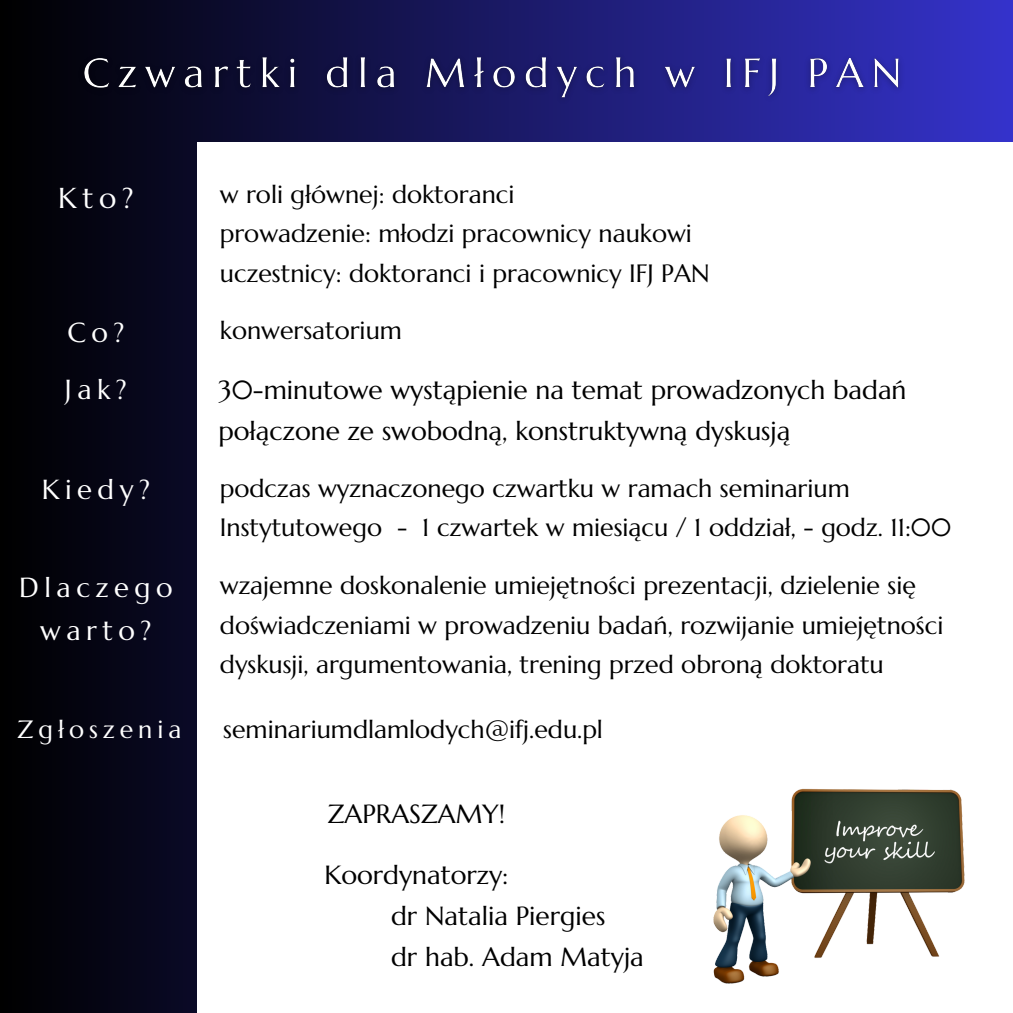
<style>
.page{position:relative;width:1013px;height:1013px;background:#fff}
.page>*{position:absolute;margin:0;border:0;box-sizing:border-box;transform-origin:0 0}
.t1{font:28.75px "Marcellus";color:#fff}
.t2{font:27.5px/43.1px "Marcellus";letter-spacing:.2em;color:#fff;text-align:center}
.t3{font:26.25px/41.2px "Marcellus";color:#000}
.t4{font:25px/39.4px "Marcellus";color:#000}
.t5{font:25px "Marcellus";letter-spacing:.2em;color:#fff}
</style>
<div class="page">
<div style="left:0;top:0;width:1012px;height:1012px;background:linear-gradient(to right,#000,#3533cb)"></div>
<div style="left:197px;top:142px;width:815px;height:870px;background:#fff"></div>
<img style="left:73px;top:48px;width:857px;height:62px">
<img style="left:713px;top:788px;width:252px;height:196px">
<p class="t1" style="left:58px;top:180px;width:77px">Kto?</p>
<p class="t2" style="left:67px;top:310px;width:59px">Co?</p>
<h2 class="t2" style="left:65px;top:368px;width:63px">Jak?</h2>
<p class="t2" style="left:42px;top:468px;width:110px">Kiedy?</p>
<h3 class="t2" style="left:19px;top:565px;width:155px">Dlaczego warto?</h3>
<h3 class="t5" style="left:17px;top:713px;width:165px">Zgłoszenia</h3>
<p class="t4" style="left:220px;top:174px;width:296px">w roli głównej: doktoranci</p>
<p class="t4" style="left:220px;top:214px;width:473px">prowadzenie: młodzi pracownicy naukowi</p>
<p class="t4" style="left:220px;top:253px;width:491px">uczestnicy: doktoranci i pracownicy IFJ PAN</p>
<h3 class="t4" style="left:220px;top:311px;width:183px">konwersatorium</h3>
<p class="t3" style="left:218px;top:369px;width:689px">30-minutowe wystąpienie na temat prowadzonych badań połączone ze swobodną, konstruktywną dyskusją</p>
<h3 class="t4" style="left:220px;top:468px;width:733px">podczas wyznaczonego czwartku w ramach seminarium<br>Instytutowego - 1 czwartek w miesiącu / 1 oddział, - godz. 11:00</h3>
<h3 class="t4" style="left:220px;top:566px;width:725px">wzajemne doskonalenie umiejętności prezentacji, dzielenie się doświadczeniami w prowadzeniu badań, rozwijanie umiejętności dyskusji, argumentowania, trening przed obroną doktoratu</h3>
<p class="t4" style="left:223px;top:709px;width:381px">seminariumdlamlodych@ifj.edu.pl</p>
<h3 class="t3" style="left:328px;top:792px;width:179px">ZAPRASZAMY!</h3>
<h3 class="t3" style="left:324px;top:853px;width:185px">Koordynatorzy:</h3>
<p class="t3" style="left:391px;top:895px;width:254px">dr Natalia Piergies<br>dr hab. Adam Matyja</p>
</div>
